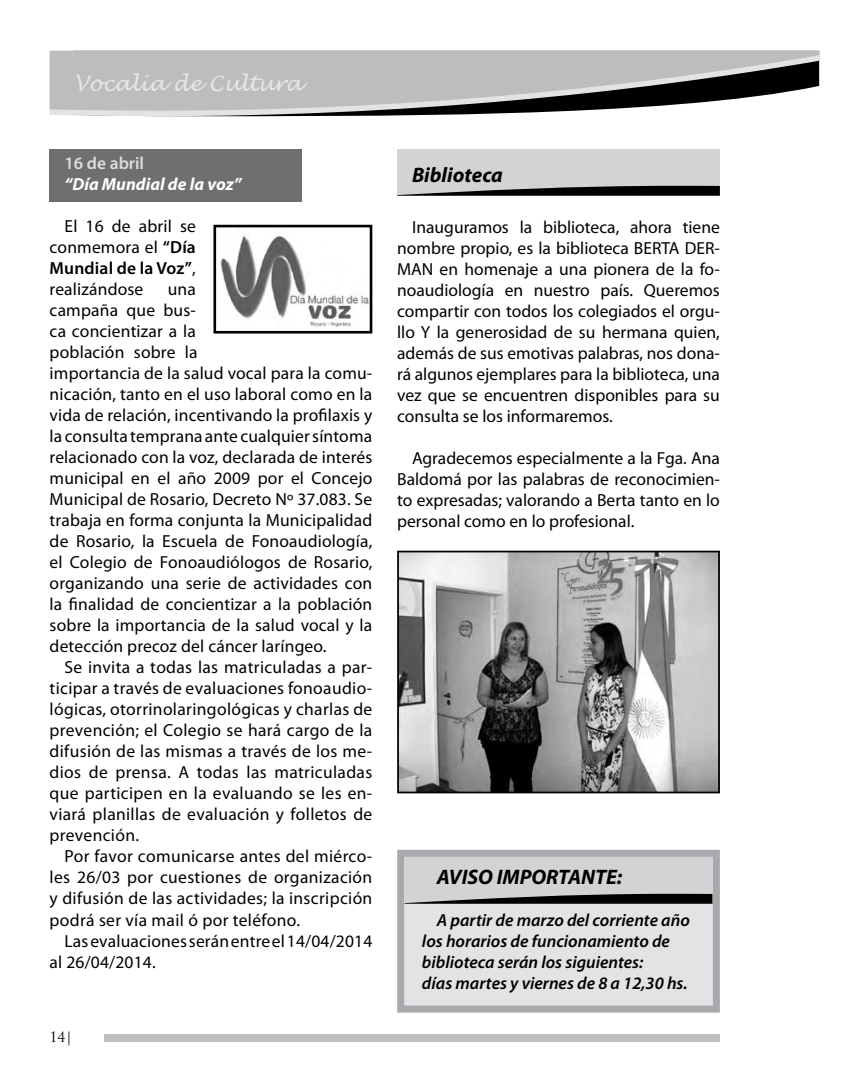
<style>
.page{position:relative;width:844px;height:1092px;background:#fff}
.page>*{position:absolute;margin:0;border:0;box-sizing:border-box;transform-origin:0 0}
.t1{font:italic 700 21px "Myriad Pro";color:#000}
.t2{font:italic 21px "Lucida Handwriting";color:#e6e7e8}
.t3{font:17.5px/21px "Myriad Pro";letter-spacing:.01em;color:#000;text-align:justify}
.t4{font:italic 600 17.5px/21px "Myriad Pro";color:#000}
.t5{font:italic 700 17.5px "Myriad Pro";color:#fff}
.t6{font:600 17.5px "Myriad Pro";color:#dcddde}
.t7{font:14px "Trajan Pro";color:#000}
.s1{font-weight:600}
</style>
<div class="page">
<div style="left:104px;top:1034px;width:615px;height:8px;background:#bcbdbf"></div>
<svg style="left:50px;top:111px;width:516px;height:5px;background:#959596"></svg>
<svg style="left:50px;top:51px;width:769px;height:60px;background:#a5a6a7"></svg>
<div style="left:400px;top:853px;width:316px;height:155px;background:#e2e3e4"></div>
<div style="left:397px;top:849px;width:322px;height:163px;border:7px solid #a7a9ac"></div>
<div style="left:397px;top:149px;width:322px;height:46px;background:#d1d3d4"></div>
<svg style="left:397px;top:186px;width:322px;height:10px"></svg>
<div style="left:404px;top:856px;width:308px;height:47px;background:#d1d3d4"></div>
<svg style="left:408px;top:893px;width:304px;height:10px"></svg>
<div style="left:50px;top:149px;width:252px;height:52px;background:#6d6f71"></div>
<img style="left:220px;top:235px;width:148px;height:92px">
<div style="left:213px;top:225px;width:159px;height:108px;border:3px solid #000"></div>
<img style="left:400px;top:553px;width:316px;height:237px">
<div style="left:397px;top:550px;width:322px;height:243px;border:2px solid #000"></div>
<p class="t2" style="left:74px;top:71px;width:229px">Vocalía de Cultura</p>
<p class="t6" style="left:64px;top:152px;width:81px">16 de abril</p>
<p class="t5" style="left:64px;top:173px;width:179px">“Día Mundial de la voz”</p>
<p class="t3" style="left:50px;top:215px;width:148px;text-indent:15px">El 16 de abril se conmemora el <span class="s1">“Día Mundial de la Voz”</span>, realizándose</p>
<p class="t3" style="left:50px;top:278px;width:324px;text-align:left;text-indent:118px">una<br>campaña que bus-<br>ca concientizar a la<br>población sobre la<br>importancia de la salud vocal para la comu&shy;nicación, tanto en el uso laboral como en la vida de relación, incentivando la profilaxis y la consulta temprana ante cualquier síntoma relacionado con la voz, declarada de interés municipal en el año 2009 por el Concejo Municipal de Rosario, Decreto Nº 37.083. Se trabaja en forma conjunta la Municipalidad de Rosario, la Escuela de Fonoaudiología, el Colegio de Fonoaudiólogos de Rosario, organizando una serie de actividades con la finalidad de concientizar a la población sobre la importancia de la salud vocal y la detección precoz del cáncer laríngeo.</p>
<p class="t3" style="left:50px;top:656px;width:324px;text-indent:15px">Se invita a todas las matriculadas a par&shy;ticipar a través de evaluaciones fonoaudio&shy;lógicas, otorrinolaringológicas y charlas de prevención; el Colegio se hará cargo de la difusión de las mismas a través de los me&shy;dios de prensa. A todas las matriculadas que participen en la evaluando se les en&shy;viará planillas de evaluación y folletos de prevención.</p>
<p class="t3" style="left:50px;top:845px;width:324px;text-indent:15px">Por favor comunicarse antes del miérco&shy;les 26/03 por cuestiones de organización y difusión de las actividades; la inscripción podrá ser vía mail ó por teléfono.</p>
<p class="t3" style="left:50px;top:929px;width:324px;text-indent:15px">Las evaluaciones serán entre el 14/04/2014 al 26/04/2014.</p>
<p class="t7" style="left:50px;top:1027px;width:25px">14|</p>
<p class="t1" style="left:412px;top:161px;width:92px">Biblioteca</p>
<p class="t3" style="left:397px;top:216px;width:324px;text-indent:15px">Inauguramos la biblioteca, ahora tiene nombre propio, es la biblioteca BERTA DER-MAN en homenaje a una pionera de la fo&shy;noaudiología en nuestro país. Queremos compartir con todos los colegiados el orgu&shy;llo Y la generosidad de su hermana quien, además de sus emotivas palabras, nos dona&shy;rá algunos ejemplares para la biblioteca, una vez que se encuentren disponibles para su consulta se los informaremos.</p>
<p class="t3" style="left:397px;top:447px;width:324px;text-indent:15px">Agradecemos especialmente a la Fga. Ana Baldomá por las palabras de reconocimien&shy;to expresadas; valorando a Berta tanto en lo personal como en lo profesional.</p>
<p class="t1" style="left:437px;top:863px;width:187px">AVISO IMPORTANTE:</p>
<p class="t4" style="left:422px;top:909px;width:269px;text-indent:15px">A partir de marzo del corriente año los horarios de funcionamiento de biblioteca serán los siguientes:<br>días martes y viernes de 8 a 12,30 hs.</p>
</div>
